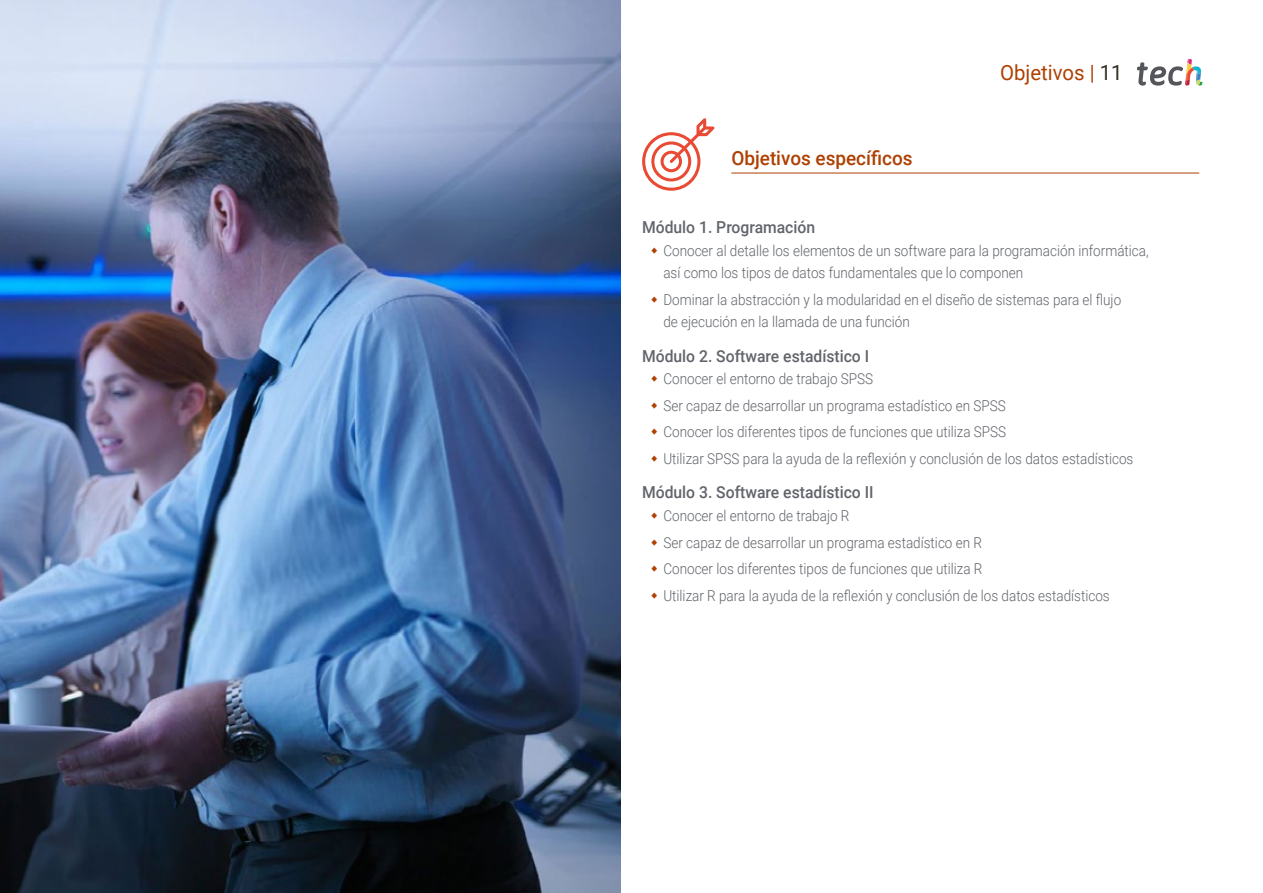
<style>
.page{position:relative;width:1263px;height:893px;background:#fff}
.page>*{position:absolute;margin:0;border:0;box-sizing:border-box;transform-origin:0 0}
.t1{font:21px "Roboto";color:#ae4000}
.t2{font:500 19.5px "Roboto";color:#ae4000}
.t3{font:500 16.5px "Roboto";color:#61646a;scale:.95 1}
.t4{font:300 15px/26.7px "Roboto";color:#61646a;scale:.9 1}
.s1{color:#312e20}
</style>
<div class="page">
<svg style="left:642px;top:118px;width:72px;height:73px"></svg>
<hr style="left:731px;top:173px;width:468px;height:1px;background:#ae4000">
<svg style="left:1137px;top:59px;width:65px;height:27px"></svg>
<img style="left:0;top:0;width:621px;height:893px">
<h2 class="t2" style="left:731px;top:144px;width:183px">Objetivos específicos</h2>
<h1 class="t1" style="left:1000px;top:57px;width:124px">Objetivos | <span class="s1">11</span></h1>
<p class="t3" style="left:642px;top:216px;width:184px">Módulo 1. Programación</p>
<p class="t4" style="left:663px;top:238px;width:541px;line-height:22.5px">Conocer al detalle los elementos de un software para la programación informática, así como los tipos de datos fundamentales que lo componen</p>
<p class="t4" style="left:663px;top:288px;width:510px;line-height:22.5px">Dominar la abstracción y la modularidad en el diseño de sistemas para el flujo de ejecución en la llamada de una función</p>
<p class="t3" style="left:642px;top:344px;width:241px">Módulo 2. Software estadístico I</p>
<p class="t4" style="left:663px;top:365px;width:524px">Conocer el entorno de trabajo SPSS<br>Ser capaz de desarrollar un programa estadístico en SPSS<br>Conocer los diferentes tipos de funciones que utiliza SPSS<br>Utilizar SPSS para la ayuda de la reflexión y conclusión de los datos estadísticos</p>
<p class="t3" style="left:642px;top:481px;width:245px">Módulo 3. Software estadístico II</p>
<p class="t4" style="left:663px;top:502px;width:497px">Conocer el entorno de trabajo R<br>Ser capaz de desarrollar un programa estadístico en R<br>Conocer los diferentes tipos de funciones que utiliza R<br>Utilizar R para la ayuda de la reflexión y conclusión de los datos estadísticos</p>
</div>
